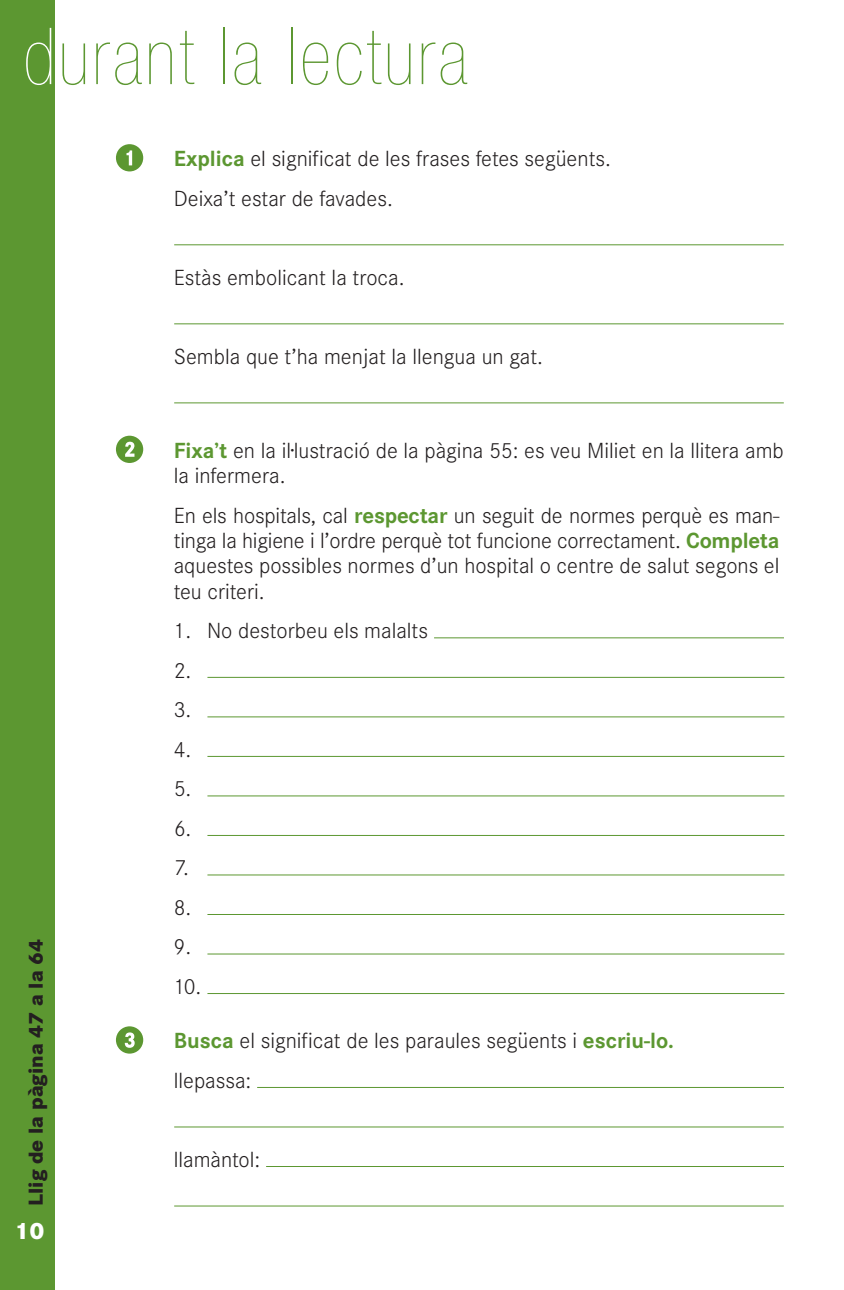
<style>
.page{position:relative;width:844px;height:1290px;background:#fff}
.page>*{position:absolute;margin:0;border:0;box-sizing:border-box;transform-origin:0 0}
.t1{font:900 condensed 78.75px "Helvetica Neue";letter-spacing:.04em;color:#5c9731}
.t2{font:800 24.5px "Corporate S";color:#fff}
.t3{font:300 22.75px/39.6px "Corporate S";color:#231f20}
.t4{font:800 21px "Corporate S";color:#231f20}
.s1{color:#fff}
.s2{font-weight:700;color:#5c9731}
</style>
<div class="page">
<div style="left:0;top:0;width:55px;height:1290px;background:#5c9731"></div>
<svg style="left:116px;top:144px;width:27px;height:27px"></svg>
<hr style="left:174px;top:244px;width:609px;height:1px;background:#5c9731">
<hr style="left:174px;top:323px;width:609px;height:1px;background:#5c9731">
<hr style="left:174px;top:402px;width:609px;height:1px;background:#5c9731">
<svg style="left:116px;top:436px;width:27px;height:27px"></svg>
<hr style="left:434px;top:637px;width:349px;height:1px;background:#5c9731">
<hr style="left:207px;top:677px;width:577px;height:1px;background:#5c9731">
<hr style="left:207px;top:716px;width:577px;height:1px;background:#5c9731">
<hr style="left:207px;top:756px;width:577px;height:1px;background:#5c9731">
<hr style="left:207px;top:795px;width:577px;height:1px;background:#5c9731">
<hr style="left:207px;top:835px;width:577px;height:1px;background:#5c9731">
<hr style="left:207px;top:874px;width:577px;height:1px;background:#5c9731">
<hr style="left:207px;top:914px;width:577px;height:1px;background:#5c9731">
<hr style="left:207px;top:953px;width:577px;height:1px;background:#5c9731">
<hr style="left:207px;top:993px;width:577px;height:1px;background:#5c9731">
<svg style="left:116px;top:1026px;width:27px;height:27px"></svg>
<hr style="left:257px;top:1087px;width:526px;height:1px;background:#5c9731">
<hr style="left:174px;top:1126px;width:609px;height:1px;background:#5c9731">
<hr style="left:266px;top:1166px;width:517px;height:1px;background:#5c9731">
<hr style="left:174px;top:1205px;width:609px;height:1px;background:#5c9731">
<h1 class="t1" style="left:23px;top:13px;width:445px"><span class="s1">d</span>urant la lectura</h1>
<p class="t3" style="left:174px;top:139px;width:438px"><span class="s2">Explica</span> el significat de les frases fetes següents.<br>Deixa’t estar de favades.</p>
<p class="t3" style="left:174px;top:258px;width:232px">Estàs embolicant la troca.</p>
<p class="t4" style="left:23px;top:1205px;width:268px;rotate:-90deg">Llig de la pàgina 47 a la 64</p>
<p class="t2" style="left:15px;top:1216px;width:32px">10</p>
<p class="t3" style="left:174px;top:337px;width:371px">Sembla que t’ha menjat la llengua un gat.</p>
<p class="t3" style="left:174px;top:438px;width:611px;line-height:25.4px"><span class="s2">Fixa’t</span> en la il·lustració de la pàgina 55: es veu Miliet en la llitera amb la infermera.</p>
<p class="t3" style="left:174px;top:503px;width:607px;line-height:25.4px;text-align:justify">En els hospitals, cal <span class="s2">respectar</span> un seguit de normes perquè es man&shy;tinga la higiene i l’ordre perquè tot funcione correctament. <span class="s2">Completa </span>aquestes possibles normes d’un hospital o centre de salut segons el teu criteri.</p>
<p class="t3" style="left:174px;top:611px;width:256px">1. No destorbeu els malalts<br>2.<br>3.<br>4.<br>5.<br>6.<br>7.<br>8.<br>9.<br>10.</p>
<p class="t3" style="left:174px;top:1021px;width:501px"><span class="s2">Busca</span> el significat de les paraules següents i <span class="s2">escriu-lo. </span>llepassa:</p>
<p class="t3" style="left:174px;top:1140px;width:88px">llamàntol:</p>
</div>
